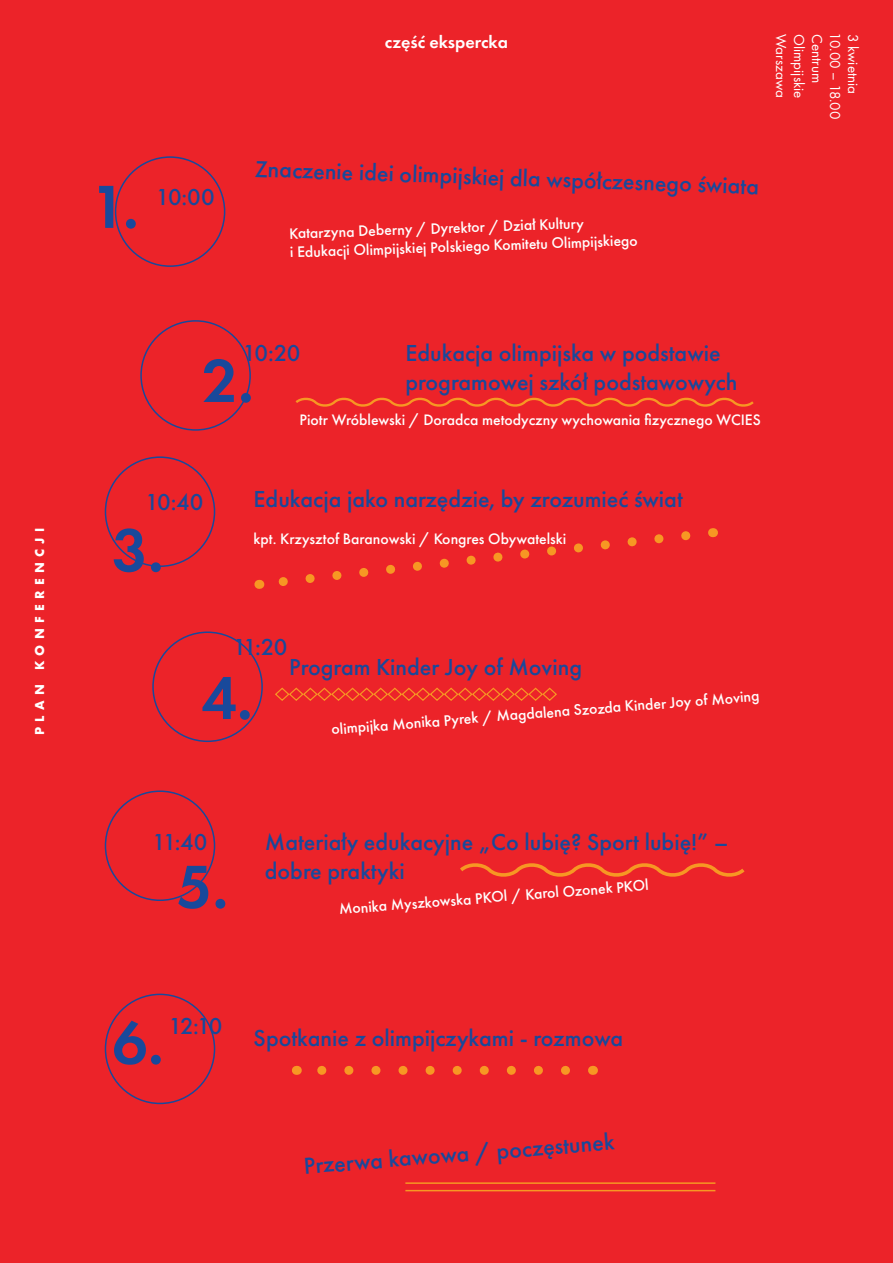
<style>
.page{position:relative;width:893px;height:1263px;background:#ec2329}
.page>*{position:absolute;margin:0;border:0;box-sizing:border-box;transform-origin:0 0}
.warsztat{font:600 63px "Futura PT";color:#19499b}
.warsztat_opis{font:500 24px/28.8px "Futura PT";color:#19499b}
.godzina{font:500 24px "Futura PT";letter-spacing:-.06em;color:#19499b}
.t1{font:600 18px "Futura PT";color:#fff}
.prowadząca_opis{font:500 15.75px/18.9px "Futura PT";color:#fff}
.warsztat-2{font:15px "Futura PT";color:#fff}
.t2{font:700 13.5px "Futura PT";letter-spacing:.4em;color:#fff}
</style>
<div class="page">
<div style="left:115px;top:156px;width:110px;height:111px;border:2px solid #19499b;border-radius:50%"></div>
<div style="left:140px;top:320px;width:111px;height:111px;border:2px solid #19499b;border-radius:50%"></div>
<div style="left:105px;top:456px;width:110px;height:111px;border:2px solid #19499b;border-radius:50%"></div>
<div style="left:152px;top:631px;width:111px;height:111px;border:2px solid #19499b;border-radius:50%"></div>
<div style="left:105px;top:790px;width:110px;height:111px;border:2px solid #19499b;border-radius:50%"></div>
<div style="left:105px;top:994px;width:110px;height:110px;border:2px solid #19499b;border-radius:50%"></div>
<svg style="left:259px;top:531px;width:432px;height:58px"></svg>
<svg style="left:295px;top:397px;width:459px;height:10px"></svg>
<svg style="left:317px;top:1066px;width:249px;height:9px"></svg>
<hr style="left:405px;top:1190px;width:310px;height:1px;background:#f79723">
<hr style="left:405px;top:1182px;width:310px;height:2px;background:#f79723">
<svg style="left:275px;top:687px;width:282px;height:14px"></svg>
<svg style="left:460px;top:863px;width:285px;height:14px"></svg>
<p class="t2" style="left:31px;top:735px;width:209px;rotate:-90deg">PLAN KONFERENCJI</p>
<p class="warsztat" style="left:91px;top:167px;width:50px">1.</p>
<p class="godzina" style="left:156px;top:183px;width:60px">10:00</p>
<p class="t1" style="left:385px;top:30px;width:125px">część ekspercka</p>
<p class="warsztat_opis" style="left:255px;top:154px;width:506px;rotate:2deg">Znaczenie idei olimpijskiej dla współczesnego świata</p>
<p class="prowadząca_opis" style="left:289px;top:224px;width:349px;rotate:-2deg">Katarzyna Deberny / Dyrektor / Dział Kultury<br>i Edukacji Olimpijskiej Polskiego Komitetu Olimpijskiego</p>
<p class="warsztat-2" style="left:790px;top:34px;width:65px;rotate:90deg">Warszawa</p>
<p class="warsztat-2" style="left:808px;top:34px;width:66px;rotate:90deg">Olimpijskie</p>
<p class="warsztat-2" style="left:826px;top:34px;width:50px;rotate:90deg">Centrum</p>
<p class="warsztat-2" style="left:844px;top:32px;width:89px;rotate:90deg">10.00 – 18.00</p>
<p class="warsztat-2" style="left:862px;top:34px;width:62px;rotate:90deg">3 kwietnia</p>
<p class="warsztat_opis" style="left:405px;top:339px;width:334px">Edukacja olimpijska w podstawie programowej szkół podstawowych</p>
<p class="prowadząca_opis" style="left:300px;top:410px;width:463px">Piotr Wróblewski / Doradca metodyczny wychowania fizycznego WCIES</p>
<p class="godzina" style="left:242px;top:339px;width:60px">10:20</p>
<p class="warsztat" style="left:202px;top:341px;width:53px">2.</p>
<p class="godzina" style="left:145px;top:488px;width:60px">10:40</p>
<p class="warsztat" style="left:112px;top:511px;width:53px">3.</p>
<p class="warsztat_opis" style="left:254px;top:485px;width:431px">Edukacja jako narzędzie, by zrozumieć świat</p>
<p class="prowadząca_opis" style="left:254px;top:529px;width:314px">kpt. Krzysztof Baranowski / Kongres Obywatelski</p>
<p class="godzina" style="left:233px;top:632px;width:56px">11:20</p>
<p class="warsztat_opis" style="left:289px;top:652px;width:294px">Program Kinder Joy of Moving</p>
<p class="prowadząca_opis" style="left:331px;top:718px;width:431px;rotate:-4deg">olimpijka Monika Pyrek / Magdalena Szozda Kinder Joy of Moving</p>
<p class="warsztat" style="left:201px;top:658px;width:53px">4.</p>
<p class="godzina" style="left:152px;top:827px;width:57px">11:40</p>
<p class="warsztat" style="left:177px;top:847px;width:53px">5.</p>
<p class="warsztat_opis" style="left:265px;top:827px;width:465px">Materiały edukacyjne „Co lubię? Sport lubię!” – dobre praktyki</p>
<p class="prowadząca_opis" style="left:338px;top:898px;width:312px;rotate:-4deg">Monika Myszkowska PKOl / Karol Ozonek PKOl</p>
<p class="warsztat" style="left:112px;top:1003px;width:53px">6.</p>
<p class="godzina" style="left:168px;top:1011px;width:56px">12:10</p>
<p class="warsztat_opis" style="left:254px;top:1023px;width:371px">Spotkanie z olimpijczykami - rozmowa</p>
<p class="warsztat_opis" style="left:303px;top:1150px;width:313px;rotate:-4deg">Przerwa kawowa / poczęstunek</p>
</div>
